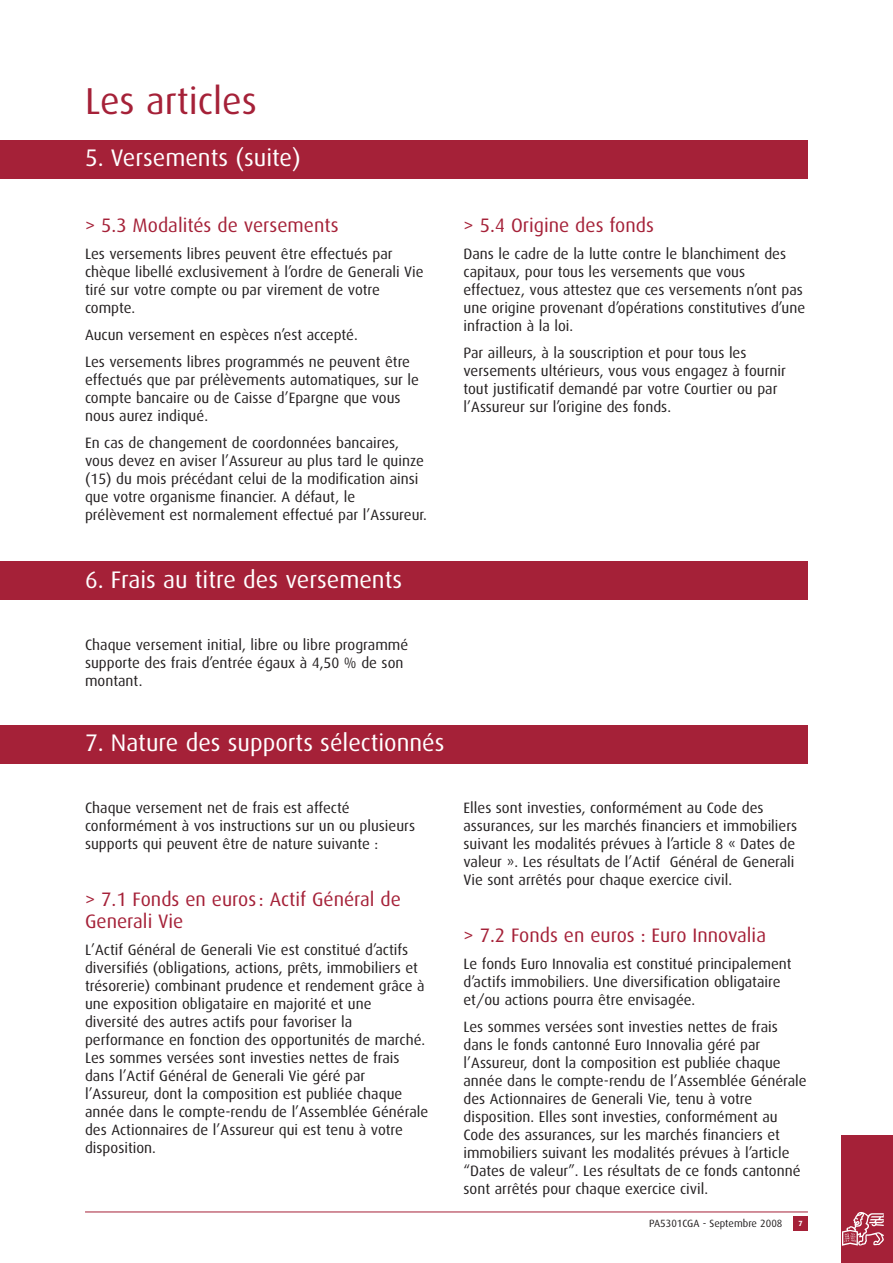
<style>
.page{position:relative;width:893px;height:1263px;background:#fff}
.page>*{position:absolute;margin:0;border:0;box-sizing:border-box;transform-origin:0 0}
.t1{font:37.5px "Dax";color:#a52138}
.t2{font:24px "Dax";color:#fff}
.t3{font:19.5px/22.4px "Dax";color:#a52138}
.t4{font:15px/18px "Dax";color:#231f20}
.t5{font:10.5px "Dax";color:#231f20}
.t6{font:700 7.5px "Dax";color:#fff}
</style>
<div class="page">
<hr style="left:85px;top:1211px;width:723px;height:1px;background:#a52138">
<div style="left:793px;top:1216px;width:15px;height:15px;background:#a52138"></div>
<div style="left:842px;top:1135px;width:51px;height:128px;background:#a52138"></div>
<svg style="left:842px;top:1212px;width:42px;height:34px"></svg>
<div style="left:0;top:140px;width:808px;height:39px;background:#a52138"></div>
<div style="left:0;top:562px;width:808px;height:38px;background:#a52138"></div>
<div style="left:0;top:725px;width:808px;height:38px;background:#a52138"></div>
<h1 class="t1" style="left:85px;top:85px;width:173px">Les articles</h1>
<h2 class="t2" style="left:85px;top:147px;width:217px">5. Versements (suite)</h2>
<h3 class="t3" style="left:85px;top:216px;width:255px">&gt; 5.3 Modalités de versements</h3>
<p class="t4" style="left:85px;top:246px;width:340px">Les versements libres peuvent être effectués par chèque libellé exclusivement à l’ordre de Generali Vie tiré sur votre compte ou par virement de votre compte.</p>
<p class="t4" style="left:85px;top:322px;width:327px;line-height:27px">Aucun versement en espèces n’est accepté.<br>Les versements libres programmés ne peuvent être</p>
<p class="t4" style="left:85px;top:372px;width:335px">effectués que par prélèvements automatiques, sur le compte bancaire ou de Caisse d’Epargne que vous nous aurez indiqué.</p>
<p class="t4" style="left:85px;top:435px;width:343px">En cas de changement de coordonnées bancaires, vous devez en aviser l’Assureur au plus tard le quinze (15) du mois précédant celui de la modification ainsi que votre organisme financier. A défaut, le prélèvement est normalement effectué par l’Assureur.</p>
<h2 class="t2" style="left:85px;top:569px;width:319px">6. Frais au titre des versements</h2>
<p class="t4" style="left:85px;top:637px;width:325px">Chaque versement initial, libre ou libre programmé supporte des frais d’entrée égaux à 4,50 % de son montant.</p>
<h2 class="t2" style="left:85px;top:732px;width:361px">7. Nature des supports sélectionnés</h2>
<p class="t4" style="left:85px;top:800px;width:332px">Chaque versement net de frais est affecté conformément à vos instructions sur un ou plusieurs supports qui peuvent être de nature suivante :</p>
<h3 class="t3" style="left:85px;top:889px;width:317px">&gt; 7.1 Fonds en euros: Actif Général de<br>Generali Vie</h3>
<p class="t4" style="left:85px;top:942px;width:345px">L’Actif Général de Generali Vie est constitué d’actifs diversifiés (obligations, actions, prêts, immobiliers et trésorerie) combinant prudence et rendement grâce à une exposition obligataire en majorité et une diversité des autres actifs pour favoriser la performance en fonction des opportunités de marché.<br>Les sommes versées sont investies nettes de frais dans l’Actif Général de Generali Vie géré par l’Assureur, dont la composition est publiée chaque année dans le compte-rendu de l’Assemblée Générale des Actionnaires de l’Assureur qui est tenu à votre disposition.</p>
<h3 class="t3" style="left:463px;top:216px;width:192px">&gt; 5.4 Origine des fonds</h3>
<p class="t4" style="left:463px;top:246px;width:343px">Dans le cadre de la lutte contre le blanchiment des capitaux, pour tous les versements que vous effectuez, vous attestez que ces versements n’ont pas une origine provenant d’opérations constitutives d’une infraction à la loi.</p>
<p class="t4" style="left:463px;top:345px;width:324px">Par ailleurs, à la souscription et pour tous les versements ultérieurs, vous vous engagez à fournir tout justificatif demandé par votre Courtier ou par l’Assureur sur l’origine des fonds.</p>
<p class="t4" style="left:463px;top:800px;width:335px">Elles sont investies, conformément au Code des assurances, sur les marchés financiers et immobiliers suivant les modalités prévues à l’article 8 « Dates de valeur ». Les résultats de l’Actif Général de Generali Vie sont arrêtés pour chaque exercice civil.</p>
<h3 class="t3" style="left:463px;top:925px;width:304px">&gt; 7.2 Fonds en euros : Euro Innovalia</h3>
<p class="t4" style="left:463px;top:955px;width:330px">Le fonds Euro Innovalia est constitué principalement d’actifs immobiliers. Une diversification obligataire et/ou actions pourra être envisagée.</p>
<p class="t4" style="left:463px;top:1018px;width:345px">Les sommes versées sont investies nettes de frais dans le fonds cantonné Euro Innovalia géré par l’Assureur, dont la composition est publiée chaque année dans le compte-rendu de l’Assemblée Générale des Actionnaires de Generali Vie, tenu à votre disposition. Elles sont investies, conformément au Code des assurances, sur les marchés financiers et immobiliers suivant les modalités prévues à l’article “Dates de valeur”. Les résultats de ce fonds cantonné sont arrêtés pour chaque exercice civil.</p>
<p class="t5" style="left:649px;top:1218px;width:135px">PA5301CGA - Septembre 2008</p>
<p class="t6" style="left:798px;top:1220px;width:6px">7</p>
</div>
